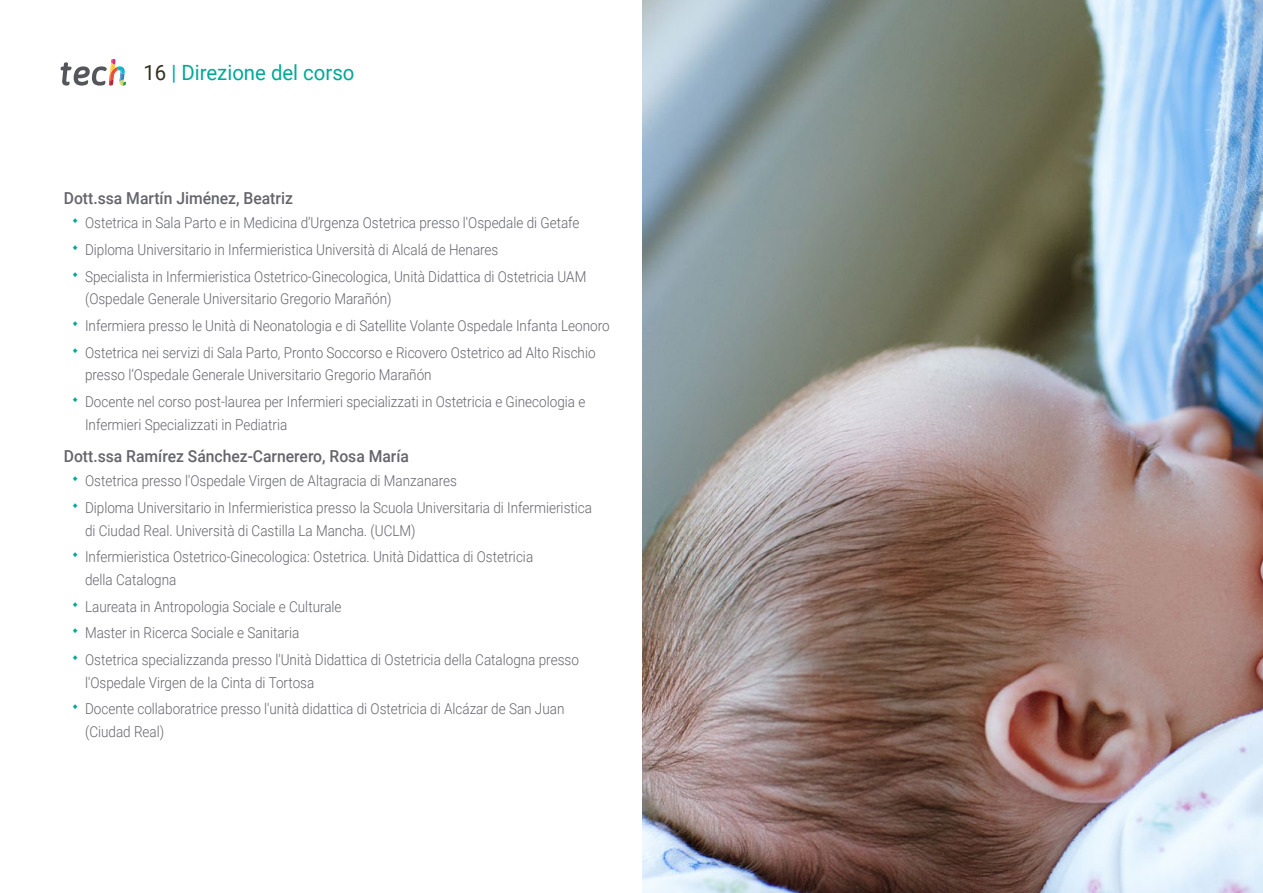
<style>
.page{position:relative;width:1263px;height:893px;background:#fff}
.page>*{position:absolute;margin:0;border:0;box-sizing:border-box;transform-origin:0 0}
.t1{font:21px "Roboto";color:#00a996}
.t2{font:500 16.5px "Roboto";color:#64656c;scale:.95 1}
.t3{font:300 15px/26.7px "Roboto";color:#64656c;scale:.9 1}
.s1{color:#312e20}
</style>
<div class="page">
<img style="left:642px;top:0;width:621px;height:893px">
<svg style="left:61px;top:59px;width:65px;height:27px"></svg>
<h1 class="t1" style="left:144px;top:57px;width:213px"><span class="s1">16</span> | Direzione del corso</h1>
<p class="t2" style="left:64px;top:186px;width:243px">Dott.ssa Martín Jiménez, Beatriz</p>
<p class="t3" style="left:85px;top:209px;width:559px">Ostetrica in Sala Parto e in Medicina d’Urgenza Ostetrica presso l'Ospedale di Getafe<br>Diploma Universitario in Infermieristica Università di Alcalá de Henares<br>Specialista in Infermieristica Ostetrico-Ginecologica, Unità Didattica di Ostetricia UAM</p>
<p class="t3" style="left:85px;top:285px;width:584px">(Ospedale Generale Universitario Gregorio Marañón)<br>Infermiera presso le Unità di Neonatologia e di Satellite Volante Ospedale Infanta Leonoro<br>Ostetrica nei servizi di Sala Parto, Pronto Soccorso e Ricovero Ostetrico ad Alto Rischio</p>
<p class="t3" style="left:85px;top:361px;width:557px">presso l’Ospedale Generale Universitario Gregorio Marañón<br>Docente nel corso post-laurea per Infermieri specializzati in Ostetricia e Ginecologia e</p>
<p class="t3" style="left:85px;top:410px;width:226px">Infermieri Specializzati in Pediatria</p>
<p class="t2" style="left:64px;top:444px;width:365px">Dott.ssa Ramírez Sánchez-Carnerero, Rosa María</p>
<p class="t3" style="left:85px;top:467px;width:565px">Ostetrica presso l'Ospedale Virgen de Altagracia di Manzanares<br>Diploma Universitario in Infermieristica presso la Scuola Universitaria di Infermieristica</p>
<p class="t3" style="left:85px;top:516px;width:499px">di Ciudad Real. Università di Castilla La Mancha. (UCLM)<br>Infermieristica Ostetrico-Ginecologica: Ostetrica. Unità Didattica di Ostetricia</p>
<p class="t3" style="left:85px;top:566px;width:550px">della Catalogna<br>Laureata in Antropologia Sociale e Culturale<br>Master in Ricerca Sociale e Sanitaria<br>Ostetrica specializzanda presso l'Unità Didattica di Ostetricia della Catalogna presso</p>
<p class="t3" style="left:85px;top:668px;width:534px">l'Ospedale Virgen de la Cinta di Tortosa<br>Docente collaboratrice presso l'unità didattica di Ostetricia di Alcázar de San Juan</p>
<p class="t3" style="left:85px;top:718px;width:90px">(Ciudad Real)</p>
</div>
